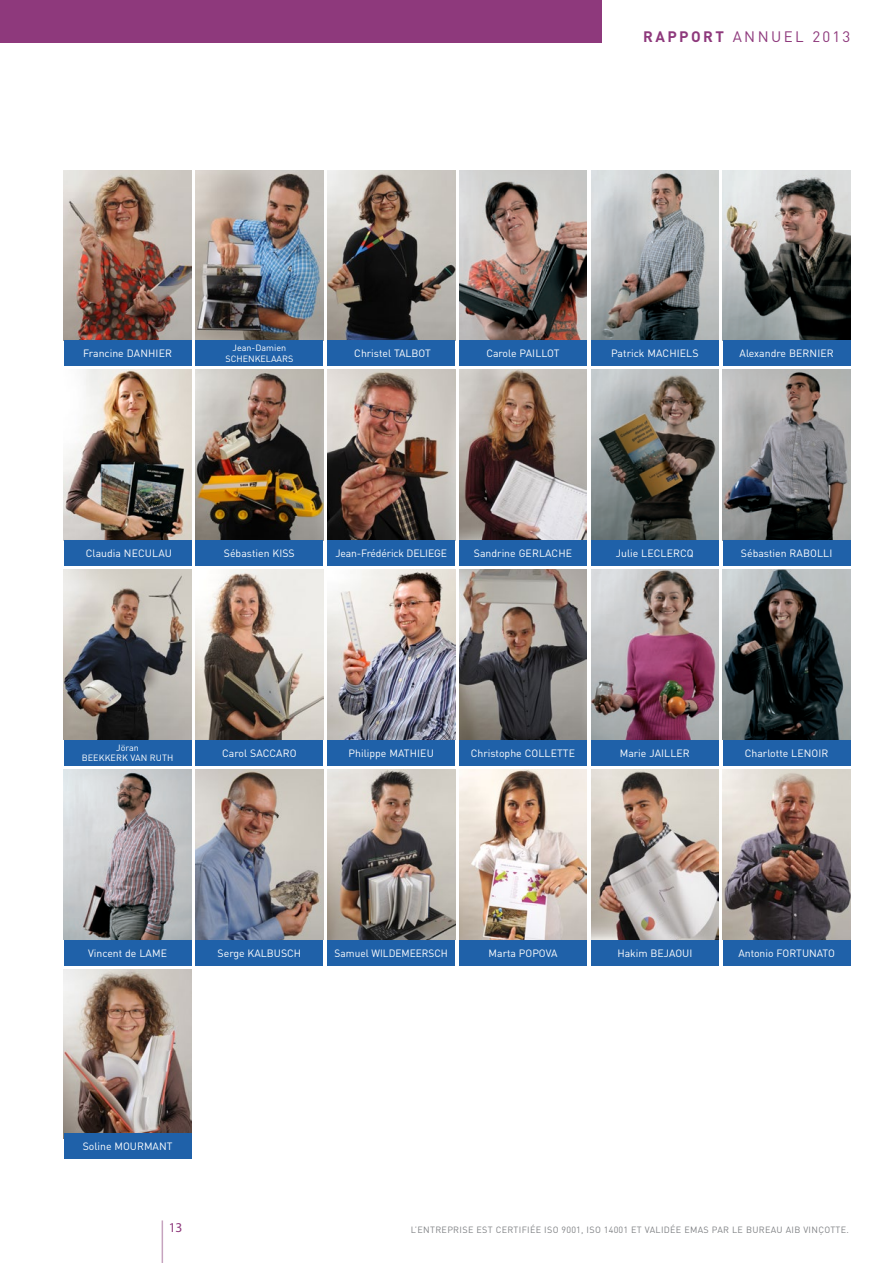
<style>
.page{position:relative;width:893px;height:1263px;background:#fff}
.page>*{position:absolute;margin:0;border:0;box-sizing:border-box;transform-origin:0 0}
.t1{font:15px "DIN Pro";letter-spacing:.16em;color:#8e397c}
.t2{font:13.5px "Myriad Pro";color:#8e397c}
.t3{font:10.5px "DIN Pro";color:#fff}
.t4{font:10.5px "DIN Pro";color:#fff;scale:.96 1}
.t5{font:9px "DIN Pro";letter-spacing:.035em;color:#808285}
.t6{font:9px/10.5px "DIN Pro";color:#fff;text-align:center}
.s1{font-weight:700}
</style>
<div class="page">
<hr style="left:162px;top:1220px;width:1px;height:43px;background:#c6a3be">
<div style="left:0;top:0;width:602px;height:43px;background:#8e397c"></div>
<img style="left:327px;top:570px;width:128px;height:170px">
<div style="left:327px;top:740px;width:128px;height:25px;background:#1f61a9"></div>
<img style="left:459px;top:570px;width:128px;height:170px">
<div style="left:459px;top:740px;width:128px;height:25px;background:#1f61a9"></div>
<img style="left:591px;top:570px;width:128px;height:170px">
<div style="left:591px;top:740px;width:128px;height:25px;background:#1f61a9"></div>
<img style="left:723px;top:570px;width:127px;height:170px">
<div style="left:723px;top:740px;width:127px;height:25px;background:#1f61a9"></div>
<img style="left:64px;top:770px;width:127px;height:170px">
<div style="left:64px;top:940px;width:127px;height:25px;background:#1f61a9"></div>
<img style="left:196px;top:770px;width:127px;height:170px">
<div style="left:196px;top:940px;width:127px;height:25px;background:#1f61a9"></div>
<img style="left:327px;top:770px;width:128px;height:170px">
<div style="left:327px;top:940px;width:128px;height:25px;background:#1f61a9"></div>
<img style="left:64px;top:969px;width:127px;height:164px">
<div style="left:64px;top:1133px;width:127px;height:25px;background:#1f61a9"></div>
<img style="left:459px;top:770px;width:128px;height:170px">
<div style="left:459px;top:940px;width:128px;height:25px;background:#1f61a9"></div>
<img style="left:591px;top:770px;width:128px;height:170px">
<div style="left:591px;top:940px;width:128px;height:25px;background:#1f61a9"></div>
<img style="left:723px;top:770px;width:127px;height:170px">
<div style="left:723px;top:940px;width:127px;height:25px;background:#1f61a9"></div>
<img style="left:64px;top:370px;width:127px;height:170px">
<div style="left:64px;top:540px;width:127px;height:26px;background:#1f61a9"></div>
<img style="left:196px;top:570px;width:127px;height:170px">
<div style="left:196px;top:740px;width:127px;height:25px;background:#1f61a9"></div>
<img style="left:64px;top:570px;width:127px;height:170px">
<div style="left:64px;top:740px;width:127px;height:25px;background:#1f61a9"></div>
<img style="left:196px;top:370px;width:127px;height:170px">
<div style="left:196px;top:540px;width:127px;height:26px;background:#1f61a9"></div>
<img style="left:327px;top:370px;width:128px;height:170px">
<div style="left:327px;top:540px;width:128px;height:26px;background:#1f61a9"></div>
<img style="left:459px;top:370px;width:128px;height:170px">
<div style="left:459px;top:540px;width:128px;height:26px;background:#1f61a9"></div>
<img style="left:591px;top:370px;width:128px;height:170px">
<div style="left:591px;top:540px;width:128px;height:26px;background:#1f61a9"></div>
<img style="left:723px;top:370px;width:127px;height:170px">
<div style="left:723px;top:540px;width:127px;height:26px;background:#1f61a9"></div>
<img style="left:64px;top:171px;width:127px;height:169px">
<div style="left:64px;top:340px;width:127px;height:26px;background:#1f61a9"></div>
<img style="left:327px;top:171px;width:128px;height:169px">
<img style="left:196px;top:171px;width:127px;height:169px">
<div style="left:327px;top:340px;width:128px;height:26px;background:#1f61a9"></div>
<div style="left:196px;top:340px;width:127px;height:26px;background:#1f61a9"></div>
<img style="left:459px;top:171px;width:128px;height:169px">
<div style="left:459px;top:340px;width:128px;height:26px;background:#1f61a9"></div>
<img style="left:591px;top:171px;width:128px;height:169px">
<div style="left:591px;top:340px;width:128px;height:26px;background:#1f61a9"></div>
<img style="left:723px;top:171px;width:127px;height:169px">
<div style="left:723px;top:340px;width:127px;height:26px;background:#1f61a9"></div>
<h1 class="t1" style="left:643px;top:26px;width:209px"><span class="s1">RAPPORT</span> annuel 2013</h1>
<p class="t6" style="left:225px;top:342px;width:69px">Jean-Damien<br>SCHENKELAARS</p>
<p class="t3" style="left:486px;top:346px;width:46px">Carole Paillot</p>
<p class="t3" style="left:611px;top:346px;width:44px">Patrick machiels</p>
<p class="t3" style="left:740px;top:346px;width:64px">Alexandre Bernier</p>
<p class="t3" style="left:83px;top:346px;width:51px">Francine danhier</p>
<p class="t3" style="left:354px;top:346px;width:78px">Christel TALBOT</p>
<p class="t3" style="left:86px;top:546px;width:54px">Claudia Neculau</p>
<p class="t3" style="left:224px;top:546px;width:62px">Sébastien Kiss</p>
<p class="t3" style="left:335px;top:546px;width:113px">Jean-Frédérick DELIEGE</p>
<p class="t3" style="left:474px;top:546px;width:53px">Sandrine Gerlache</p>
<p class="t3" style="left:616px;top:546px;width:33px">Julie leclercq</p>
<p class="t3" style="left:741px;top:546px;width:63px">Sébastien Rabolli</p>
<p class="t6" style="left:82px;top:742px;width:93px">Jöran<br>BEEKKERK VAN RUTH</p>
<p class="t3" style="left:222px;top:746px;width:42px">Carol Saccaro</p>
<p class="t3" style="left:348px;top:746px;width:57px">Philippe Mathieu</p>
<p class="t3" style="left:471px;top:746px;width:68px">Christophe Collette</p>
<p class="t3" style="left:620px;top:746px;width:42px">Marie Jailler</p>
<p class="t3" style="left:745px;top:746px;width:60px">Charlotte Lenoir</p>
<p class="t3" style="left:88px;top:946px;width:66px">Vincent de Lame</p>
<p class="t3" style="left:218px;top:946px;width:85px">Serge KALBUSCH</p>
<p class="t4" style="left:335px;top:946px;width:119px">Samuel WILDEMEERSCH</p>
<p class="t3" style="left:489px;top:946px;width:70px">Marta POPOVA</p>
<p class="t3" style="left:617px;top:946px;width:76px">Hakim BEJAOUI</p>
<p class="t3" style="left:738px;top:946px;width:98px">Antonio FORTUNATO</p>
<p class="t3" style="left:83px;top:1139px;width:91px">Soline MOURMANT</p>
<p class="t2" style="left:169px;top:1219px;width:15px">13</p>
<p class="t5" style="left:411px;top:1223px;width:381px">L’entreprise est certifiée ISO 9001, ISO 14001 et validée EMAS par le bureau AIBV</p>
<p class="t5" style="left:809px;top:1223px;width:42px">inçotte.</p>
</div>
